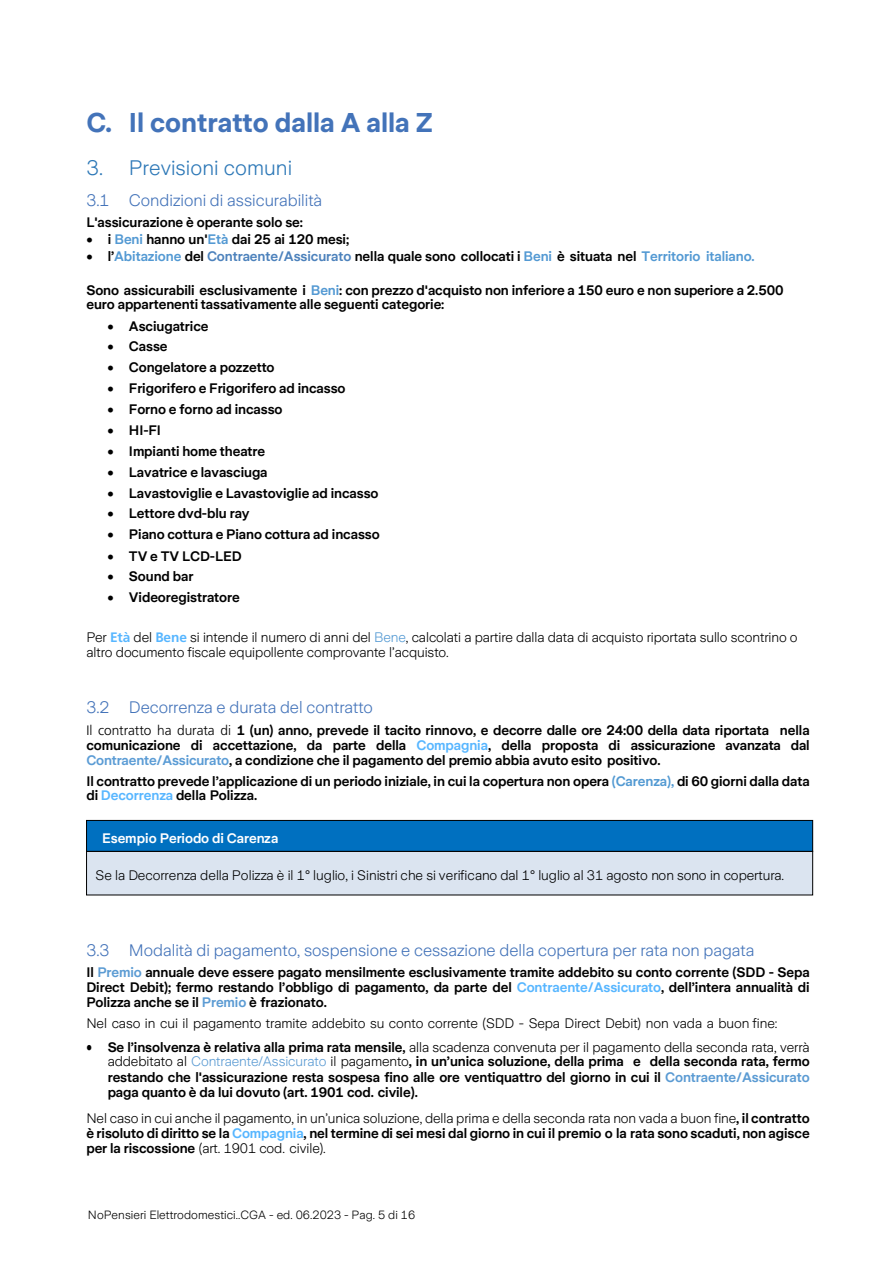
<style>
.page{position:relative;width:893px;height:1263px;background:#fff}
.page>*{position:absolute;margin:0;border:0;box-sizing:border-box;transform-origin:0 0}
.t1{font:700 27px "Zurich Sans";color:#4373b9}
.t2{font:300 20.85px "Zurich Sans";letter-spacing:.005em;color:#2d78b7}
.t3{font:300 16.5px "Zurich Sans";color:#4373b9}
.t4{font:600 13.65px/15px "Zurich Sans";letter-spacing:-.005em;color:#000;text-align:justify}
.t5{font:300 13.65px/15.1px "Zurich Sans";letter-spacing:-.005em;color:#000}
.t6{font:600 13.65px "Zurich Sans";letter-spacing:-.01em;color:#fff}
.t7{font:300 11.85px "Zurich Sans";letter-spacing:.005em;color:#000}
.s1{color:#5399d3}
.s2{color:#4d82bc}
.s3{font-family:"Frutiger";font-weight:700;color:#57b6ff}
.s4{font-family:"Frutiger";font-weight:300}
.s5{color:#57b6ff}
.s6{color:#5b9cd5}
.s7{color:#5299d2}
.s8{color:#5b9bd3}
.s9{font-weight:300}
.s10{font-weight:300;color:#5b9bd3}
</style>
<div class="page">
<div style="left:87px;top:852px;width:725px;height:43px;background:#dbe4f0"></div>
<div style="left:87px;top:820px;width:726px;height:31px;background:#0070c0"></div>
<div style="left:86px;top:820px;width:727px;height:32px;border:1px solid #000"></div>
<h1 class="t1" style="left:86px;top:108px;width:348px">C. Il contratto dalla A alla Z</h1>
<h2 class="t2" style="left:86px;top:156px;width:207px">3. Previsioni comuni</h2>
<p class="t3" style="left:86px;top:191px;width:237px">3.1 Condizioni di assicurabilità</p>
<p class="t4" style="left:86px;top:215px;width:218px">L'assicurazione è operante solo se:</p>
<p class="t4" style="left:86px;top:232px;width:264px">• i <span class="s1">Beni</span> hanno un'<span class="s1">Età</span> dai 25 ai 120 mesi;</p>
<p class="t4" style="left:86px;top:249px;width:670px">• l’<span class="s1">Abitazione</span> del <span class="s2">Contraente/Assicurato</span> nella quale sono collocati i <span class="s1">Beni</span> è situata nel <span class="s1">Territorio italiano.</span></p>
<p class="t4" style="left:86px;top:282px;width:699px">Sono assicurabili esclusivamente i <span class="s1">Beni</span>: con prezzo d'acquisto non inferiore a 150 euro e non superiore a 2.500 euro appartenenti tassativamente alle seguenti categorie:</p>
<p class="t4" style="left:108px;top:318px;width:102px">• Asciugatrice</p>
<p class="t4" style="left:108px;top:339px;width:61px">• Casse</p>
<p class="t4" style="left:108px;top:360px;width:168px">• Congelatore a pozzetto</p>
<p class="t4" style="left:108px;top:381px;width:239px">• Frigorifero e Frigorifero ad incasso</p>
<p class="t4" style="left:108px;top:402px;width:176px">• Forno e forno ad incasso</p>
<p class="t4" style="left:108px;top:423px;width:55px">• HI-FI</p>
<p class="t4" style="left:108px;top:444px;width:159px">• Impianti home theatre</p>
<p class="t4" style="left:108px;top:464px;width:161px">• Lavatrice e lavasciuga</p>
<p class="t4" style="left:108px;top:485px;width:272px">• Lavastoviglie e Lavastoviglie ad incasso</p>
<p class="t4" style="left:108px;top:506px;width:144px">• Lettore dvd-blu ray</p>
<p class="t4" style="left:108px;top:527px;width:274px">• Piano cottura e Piano cottura ad incasso</p>
<p class="t4" style="left:108px;top:548px;width:136px">• TV e TV LCD-LED</p>
<p class="t4" style="left:108px;top:569px;width:87px">• Sound bar</p>
<p class="t4" style="left:108px;top:590px;width:134px">• Videoregistratore</p>
<p class="t5" style="left:86px;top:630px;width:713px">Per <span class="s3">Età</span> del <span class="s3">Bene</span> si intende il numero di anni del <span class="s1">Bene</span>, calcolati a partire dalla data di acquisto riportata sullo scontrino o altro documento fiscale equipollente comprovante l’acquisto.</p>
<p class="t3" style="left:86px;top:698px;width:288px">3.2 Decorrenza e durata del contratto</p>
<p class="t4" style="left:86px;top:723px;width:725px"><span class="s4">Il contratto ha durata di</span> 1 (un) anno, prevede il tacito rinnovo, e decorre dalle ore 24:00 della data riportata nella comunicazione di accettazione, da parte della <span class="s5">Compagnia</span>, della proposta di assicurazione avanzata dal <span class="s6">Contraente/Assicurato</span>, a condizione che il pagamento del premio abbia avuto esito positivo.</p>
<p class="t4" style="left:86px;top:773px;width:725px">Il contratto prevede l’applicazione di un periodo iniziale, in cui la copertura non opera <span class="s7">(Carenza),</span> di 60 giorni dalla data di <span class="s5">Decorrenza</span> della Polizza.</p>
<p class="t6" style="left:102px;top:831px;width:178px">Esempio Periodo di Carenza</p>
<p class="t5" style="left:95px;top:867px;width:690px">Se la Decorrenza della Polizza è il 1° luglio, i Sinistri che si verificano dal 1° luglio al 31 agosto non sono in copertura.</p>
<p class="t3" style="left:86px;top:941px;width:670px">3.3 Modalità di pagamento, sospensione e cessazione della copertura per rata non pagata</p>
<p class="t4" style="left:86px;top:965px;width:725px">Il <span class="s8">Premio</span> annuale deve essere pagato mensilmente esclusivamente tramite addebito su conto corrente (SDD - Sepa Direct Debit); fermo restando l’obbligo di pagamento, da parte del <span class="s5">Contraente/Assicurato</span>, dell’intera annualità di Polizza anche se il <span class="s8">Premio</span> è frazionato.</p>
<p class="t5" style="left:86px;top:1016px;width:692px">Nel caso in cui il pagamento tramite addebito su conto corrente (SDD - Sepa Direct Debit) non vada a buon fine:</p>
<p class="t4" style="left:108px;top:1039px;width:703px;text-indent:-21px">• Se l’insolvenza è relativa alla prima rata mensile, <span class="s9">alla scadenza convenuta per il pagamento della seconda rata, verrà addebitato al</span> <span class="s10">Contraente/Assicurato</span> <span class="s9">il pagamento</span>, in un’unica soluzione, della prima e della seconda rata, fermo restando che l'assicurazione resta sospesa fino alle ore ventiquattro del giorno in cui il <span class="s8">Contraente/Assicurato </span>paga quanto è da lui dovuto (art. 1901 cod. civile).</p>
<p class="t4" style="left:86px;top:1111px;width:725px"><span class="s9">Nel caso in cui anche il pagamento, in un’unica soluzione, della prima e della seconda rata non vada a buon fine</span>, il contratto è risoluto di diritto se la <span class="s5">Compagnia</span>, nel termine di sei mesi dal giorno in cui il premio o la rata sono scaduti, non agisce per la riscossione <span class="s9">(art. 1901 cod. civile).</span></p>
<p class="t7" style="left:88px;top:1209px;width:329px">NoPensieri Elettrodomestici..CGA - ed. 06.2023 - Pag. 5 di 16</p>
</div>
